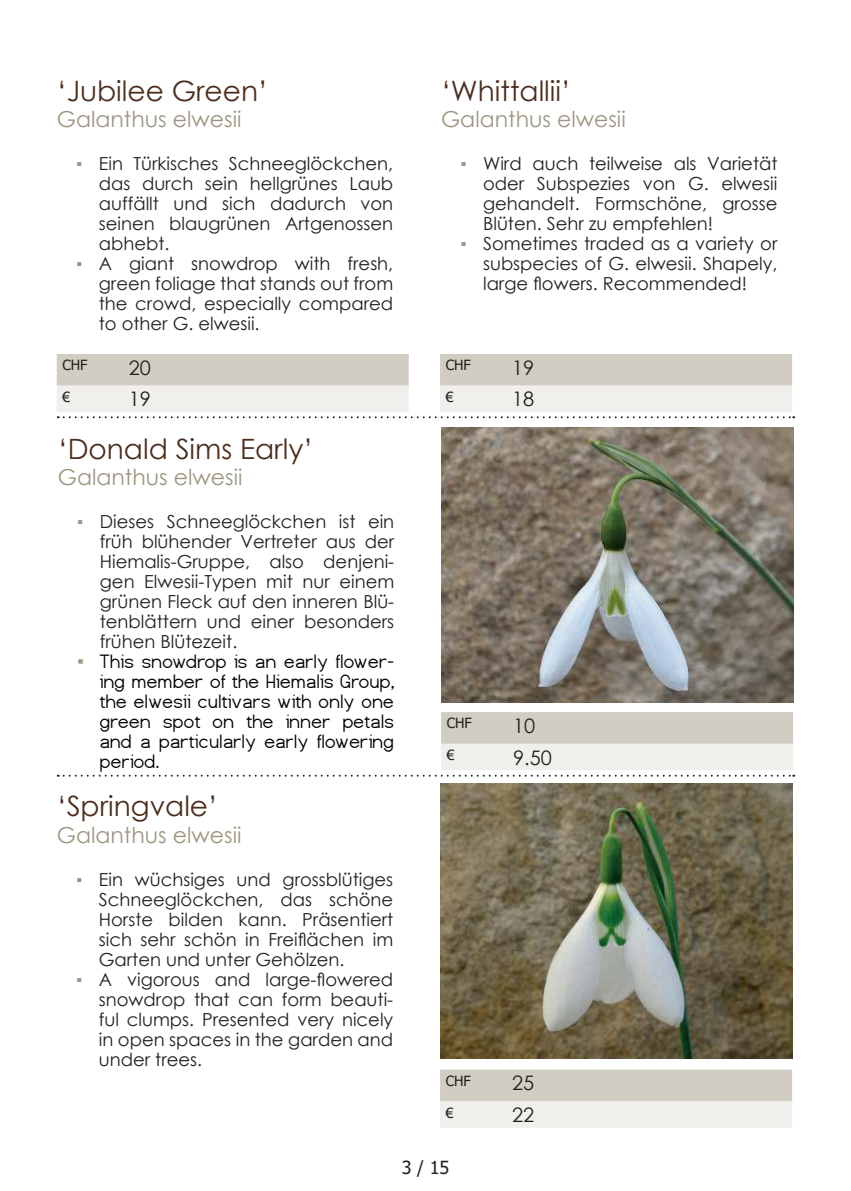
<style>
.page{position:relative;width:851px;height:1191px;background:#fff}
.page>*{position:absolute;margin:0;border:0;box-sizing:border-box;transform-origin:0 0}
.t1{font:28px "Century Gothic";color:#4b2d1d}
.t2{font:22px "Century Gothic";color:#9d9681}
.t3{font:20px/20px "Dustismo";color:#010101;text-align:justify}
.t4{font:20px "Century Gothic";color:#221f1f}
.t5{font:18px/20px "Century Gothic";color:#221f1f;text-align:justify}
.t6{font:18px "Tahoma";color:#221f1f}
.t7{font:14px "Tahoma";color:#221f1f}
.s1{font-family:"Tahoma";color:#9d9681}
</style>
<div class="page">
<svg style="left:58px;top:712px;width:736px;height:64px"></svg>
<img style="left:441px;top:427px;width:352px;height:275px">
<img style="left:440px;top:783px;width:352px;height:275px">
<svg style="left:440px;top:1069px;width:352px;height:58px;background:#e0dcd6"></svg>
<svg style="left:57px;top:354px;width:737px;height:64px;background:#e2dfd9"></svg>
<h1 class="t1" style="left:57px;top:80px;width:212px">‘Jubilee Green’</h1>
<p class="t2" style="left:57px;top:111px;width:186px">Galanthus elwesii</p>
<p class="t5" style="left:99px;top:155px;width:296px;text-indent:-23px"><span class="s1">▪</span> Ein Türkisches Schneeglöckchen, das durch sein hellgrünes Laub auffällt und sich dadurch von seinen blaugrünen Artgenossen abhebt.</p>
<p class="t5" style="left:99px;top:255px;width:296px;text-indent:-23px"><span class="s1">▪</span> A giant snowdrop with fresh, green foliage that stands out from the crowd, especially compared to other G. elwesii.</p>
<p class="t7" style="left:62px;top:360px;width:27px">CHF</p>
<p class="t4" style="left:129px;top:359px;width:24px">20</p>
<p class="t7" style="left:62px;top:391px;width:9px">€</p>
<p class="t4" style="left:129px;top:391px;width:24px">19</p>
<h1 class="t1" style="left:58px;top:438px;width:257px">‘Donald Sims Early’</h1>
<p class="t2" style="left:58px;top:469px;width:186px">Galanthus elwesii</p>
<p class="t5" style="left:100px;top:513px;width:296px;text-indent:-23px"><span class="s1">▪</span> Dieses Schneeglöckchen ist ein früh blühender Vertreter aus der Hiemalis-Gruppe, also denjeni&shy;gen Elwesii-Typen mit nur einem grünen Fleck auf den inneren Blü&shy;tenblättern und einer besonders frühen Blütezeit.</p>
<p class="t3" style="left:100px;top:651px;width:296px;text-indent:-23px"><span class="s1">▪</span> This snowdrop is an early flower&shy;ing member of the Hiemalis Group, the elwesii cultivars with only one green spot on the inner petals and a particularly early flowering period.</p>
<h1 class="t1" style="left:57px;top:795px;width:163px">‘Springvale’</h1>
<p class="t2" style="left:57px;top:826px;width:186px">Galanthus elwesii</p>
<p class="t5" style="left:99px;top:870px;width:296px;text-indent:-23px"><span class="s1">▪</span> Ein wüchsiges und grossblütiges Schneeglöckchen, das schöne Horste bilden kann. Präsentiert sich sehr schön in Freiflächen im Garten und unter Gehölzen.</p>
<p class="t5" style="left:99px;top:968px;width:296px;text-indent:-23px"><span class="s1">▪</span> A vigorous and large-flowered snowdrop that can form beauti&shy;ful clumps. Presented very nicely in open spaces in the garden and under trees.</p>
<h1 class="t1" style="left:441px;top:80px;width:131px">‘Whittallii’</h1>
<p class="t2" style="left:441px;top:111px;width:186px">Galanthus elwesii</p>
<p class="t5" style="left:483px;top:155px;width:296px;text-indent:-23px"><span class="s1">▪</span> Wird auch teilweise als Varietät oder Subspezies von G. elwesii gehandelt. Formschöne, grosse Blüten. Sehr zu empfehlen!</p>
<p class="t5" style="left:483px;top:235px;width:296px;text-indent:-23px"><span class="s1">▪</span> Sometimes traded as a variety or subspecies of G. elwesii. Shapely, large flowers. Recommended!</p>
<p class="t7" style="left:445px;top:360px;width:27px">CHF</p>
<p class="t4" style="left:512px;top:359px;width:24px">19</p>
<p class="t7" style="left:445px;top:391px;width:9px">€</p>
<p class="t4" style="left:512px;top:391px;width:24px">18</p>
<p class="t7" style="left:446px;top:718px;width:27px">CHF</p>
<p class="t4" style="left:513px;top:717px;width:24px">10</p>
<p class="t7" style="left:446px;top:749px;width:9px">€</p>
<p class="t4" style="left:513px;top:749px;width:40px">9.50</p>
<p class="t7" style="left:445px;top:1075px;width:27px">CHF</p>
<p class="t4" style="left:512px;top:1075px;width:24px">25</p>
<p class="t7" style="left:445px;top:1107px;width:9px">€</p>
<p class="t4" style="left:512px;top:1107px;width:24px">22</p>
<p class="t6" style="left:401px;top:1159px;width:49px">3 / 15</p>
</div>
